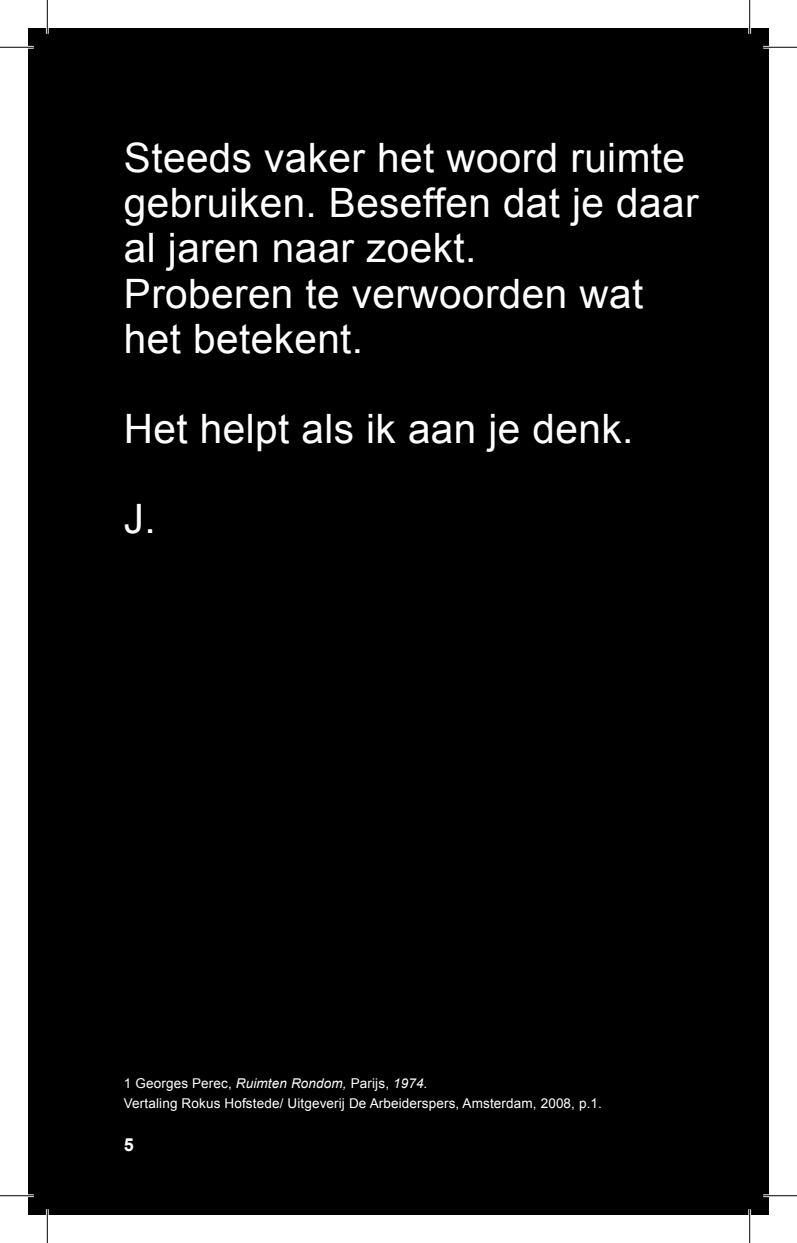
<style>
.page{position:relative;width:797px;height:1243px;background:#fff}
.page>*{position:absolute;margin:0;border:0;box-sizing:border-box;transform-origin:0 0}
.t1{font:40.5px/45px "Arial";letter-spacing:.01em;color:#fff}
.t2{font:700 18px "Arial";color:#fff}
.t3{font:13.5px/20.2px "Arial";letter-spacing:.01em;color:#fff}
.s1{font-style:italic}
</style>
<div class="page">
<div style="left:28px;top:28px;width:740px;height:1186px;background:#000001"></div>
<hr style="left:0;top:46px;width:34px;height:3px;background:#fff">
<hr style="left:762px;top:46px;width:34px;height:3px;background:#fff">
<hr style="left:0;top:1194px;width:34px;height:3px;background:#fff">
<hr style="left:762px;top:1194px;width:34px;height:3px;background:#fff">
<hr style="left:46px;top:0;width:3px;height:34px;background:#fff">
<hr style="left:46px;top:1209px;width:3px;height:34px;background:#fff">
<hr style="left:747px;top:0;width:3px;height:34px;background:#fff">
<hr style="left:747px;top:1209px;width:3px;height:34px;background:#fff">
<hr style="left:0;top:47px;width:34px;height:1px;background:#000">
<hr style="left:762px;top:47px;width:34px;height:1px;background:#000">
<hr style="left:0;top:1195px;width:34px;height:1px;background:#000">
<hr style="left:762px;top:1195px;width:34px;height:1px;background:#000">
<hr style="left:47px;top:0;width:1px;height:34px;background:#000">
<hr style="left:47px;top:1209px;width:1px;height:34px;background:#000">
<hr style="left:748px;top:0;width:1px;height:34px;background:#000">
<hr style="left:748px;top:1209px;width:1px;height:34px;background:#000">
<p class="t1" style="left:124px;top:136px;width:575px">Steeds vaker het woord ruimte gebruiken. Beseffen dat je daar al jaren naar zoekt.<br>Proberen te verwoorden wat het betekent.</p>
<p class="t1" style="left:124px;top:406px;width:510px">Het helpt als ik aan je denk.</p>
<p class="t1" style="left:124px;top:496px;width:33px">J.</p>
<p class="t3" style="left:124px;top:1073px;width:479px">1 Georges Perec, <span class="s1">Ruimten Rondom,</span> Parijs, <span class="s1">1974.<br></span>Vertaling Rokus Hofstede/ Uitgeverij De Arbeiderspers, Amsterdam, 2008, p.1.</p>
<p class="t2" style="left:124px;top:1133px;width:12px">5</p>
</div>
